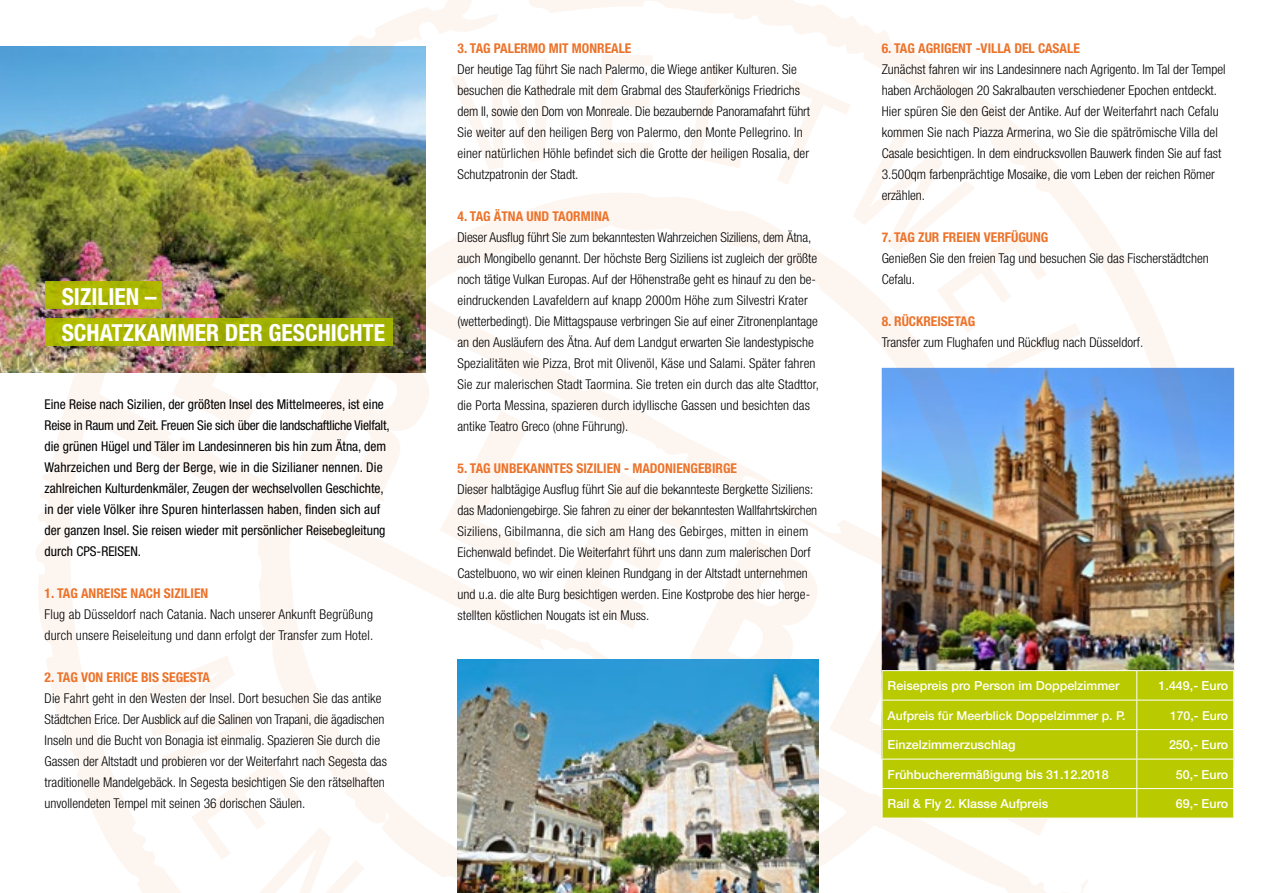
<style>
.page{position:relative;width:1263px;height:893px;background:#fff}
.page>*{position:absolute;margin:0;border:0;box-sizing:border-box;transform-origin:0 0}
.t1{font:700 condensed 23.55px/36.5px "Helvetica Neue";color:#fff}
.t2{font:300 condensed 13.5px/21px "Helvetica Neue";color:#000}
.t3{font:condensed 13.5px/21px "Helvetica Neue";color:#000}
.t4{font:700 condensed 13.5px "Helvetica Neue";color:#ec732b}
.t5{font:500 12.45px "Helvetica Neue";color:#fff}
.t6{font:500 12.3px "Helvetica Neue";color:#fff}
</style>
<div class="page">
<img style="left:1222px;top:368px;width:12px;height:302px">
<img style="left:0;top:46px;width:27px;height:326px">
<img style="left:27px;top:0;width:1195px;height:893px">
<img style="left:172px;top:274px;width:928px;height:562px">
<svg style="left:136px;top:656px;width:672px;height:237px"></svg>
<svg style="left:451px;top:54px;width:667px;height:387px"></svg>
<svg style="left:45px;top:318px;width:347px;height:28px;background:#a5b200"></svg>
<svg style="left:45px;top:282px;width:116px;height:27px;background:#adb600"></svg>
<div style="left:883px;top:671px;width:350px;height:147px;background:#b9cb00"></div>
<hr style="left:1137px;top:670px;width:97px;height:1px;background:#fff">
<hr style="left:1137px;top:700px;width:97px;height:1px;background:#fff">
<hr style="left:1137px;top:729px;width:97px;height:1px;background:#fff">
<hr style="left:1137px;top:759px;width:97px;height:1px;background:#fff">
<hr style="left:1137px;top:788px;width:97px;height:1px;background:#fff">
<svg style="left:1233px;top:671px;width:1px;height:147px"></svg>
<hr style="left:1137px;top:818px;width:97px;height:1px;background:#fff">
<hr style="left:882px;top:670px;width:255px;height:1px;background:#fff">
<hr style="left:882px;top:700px;width:255px;height:1px;background:#fff">
<hr style="left:882px;top:729px;width:255px;height:1px;background:#fff">
<hr style="left:882px;top:759px;width:255px;height:1px;background:#fff">
<hr style="left:882px;top:788px;width:255px;height:1px;background:#fff">
<svg style="left:882px;top:671px;width:1px;height:147px"></svg>
<svg style="left:1136px;top:671px;width:1px;height:147px"></svg>
<hr style="left:882px;top:818px;width:255px;height:1px;background:#fff">
<img style="left:457px;top:659px;width:362px;height:234px">
<h1 class="t1" style="left:62px;top:278px;width:325px">SIZILIEN –<br>SCHATZKAMMER DER GESCHICHTE</h1>
<p class="t3" style="left:45px;top:394px;width:346px">Eine Reise nach Sizilien, der größten Insel des Mittelmeeres, ist eine Reise in Raum und Zeit. Freuen Sie sich über die landschaftliche Vielfalt, die grünen Hügel und Täler im Landesinneren bis hin zum Ätna, dem Wahrzeichen und Berg der Berge, wie in die Sizilianer nennen. Die zahlreichen Kulturdenkmäler, Zeugen der wechselvollen Geschichte, in der viele Völker ihre Spuren hinterlassen haben, finden sich auf der ganzen Insel. Sie reisen wieder mit persönlicher Reisebegleitung durch CPS-REISEN.</p>
<p class="t4" style="left:45px;top:585px;width:165px">1. TAG ANREISE NACH SIZILIEN</p>
<p class="t2" style="left:45px;top:604px;width:330px">Flug ab Düsseldorf nach Catania. Nach unserer Ankunft Begrüßung durch unsere Reiseleitung und dann erfolgt der Transfer zum Hotel.</p>
<p class="t4" style="left:45px;top:669px;width:167px">2. TAG VON ERICE BIS SEGESTA</p>
<p class="t2" style="left:45px;top:688px;width:344px">Die Fahrt geht in den Westen der Insel. Dort besuchen Sie das antike Städtchen Erice. Der Ausblick auf die Salinen von Trapani, die ägadischen Inseln und die Bucht von Bonagia ist einmalig. Spazieren Sie durch die Gassen der Altstadt und probieren vor der Weiterfahrt nach Segesta das traditionelle Mandelgebäck. In Segesta besichtigen Sie den rätselhaften unvollendeten Tempel mit seinen 36 dorischen Säulen.</p>
<p class="t4" style="left:457px;top:40px;width:175px">3. TAG PALERMO MIT MONREALE</p>
<p class="t2" style="left:457px;top:59px;width:354px">Der heutige Tag führt Sie nach Palermo, die Wiege antiker Kulturen. Sie besuchen die Kathedrale mit dem Grabmal des Stauferkönigs Friedrichs dem II, sowie den Dom von Monreale. Die bezaubernde Panoramafahrt führt Sie weiter auf den heiligen Berg von Palermo, den Monte Pellegrino. In einer natürlichen Höhle befindet sich die Grotte der heiligen Rosalia, der Schutzpatronin der Stadt.</p>
<p class="t4" style="left:457px;top:208px;width:153px">4. TAG ÄTNA UND TAORMINA</p>
<p class="t2" style="left:457px;top:227px;width:363px">Dieser Ausflug führt Sie zum bekanntesten Wahrzeichen Siziliens, dem Ätna, auch Mongibello genannt. Der höchste Berg Siziliens ist zugleich der größte noch tätige Vulkan Europas. Auf der Höhenstraße geht es hinauf zu den be&shy;eindruckenden Lavafeldern auf knapp 2000m Höhe zum Silvestri Krater (wetterbedingt). Die Mittagspause verbringen Sie auf einer Zitronenplantage an den Ausläufern des Ätna. Auf dem Landgut erwarten Sie landestypische Spezialitäten wie Pizza, Brot mit Olivenöl, Käse und Salami. Später fahren Sie zur malerischen Stadt Taormina. Sie treten ein durch das alte Stadttor, die Porta Messina, spazieren durch idyllische Gassen und besichten das antike Teatro Greco (ohne Führung).</p>
<p class="t4" style="left:457px;top:460px;width:281px">5. TAG UNBEKANNTES SIZILIEN - MADONIENGEBIRGE</p>
<p class="t2" style="left:457px;top:479px;width:361px">Dieser halbtägige Ausflug führt Sie auf die bekannteste Bergkette Siziliens: das Madoniengebirge. Sie fahren zu einer der bekanntesten Wallfahrtskirchen Siziliens, Gibilmanna, die sich am Hang des Gebirges, mitten in einem Eichenwald befindet. Die Weiterfahrt führt uns dann zum malerischen Dorf Castelbuono, wo wir einen kleinen Rundgang in der Altstadt unternehmen und u.a. die alte Burg besichtigen werden. Eine Kostprobe des hier herge&shy;stellten köstlichen Nougats ist ein Muss.</p>
<p class="t4" style="left:882px;top:40px;width:200px">6. TAG AGRIGENT -VILLA DEL CASALE</p>
<p class="t2" style="left:882px;top:59px;width:346px">Zunächst fahren wir ins Landesinnere nach Agrigento. Im Tal der Tempel haben Archäologen 20 Sakralbauten verschiedener Epochen entdeckt.<br>Hier spüren Sie den Geist der Antike. Auf der Weiterfahrt nach Cefalu kommen Sie nach Piazza Armerina, wo Sie die spätrömische Villa del Casale besichtigen. In dem eindrucksvollen Bauwerk finden Sie auf fast 3.500qm farbenprächtige Mosaike, die vom Leben der reichen Römer erzählen.</p>
<p class="t4" style="left:882px;top:229px;width:168px">7. TAG ZUR FREIEN VERFÜGUNG</p>
<p class="t2" style="left:882px;top:248px;width:328px">Genießen Sie den freien Tag und besuchen Sie das Fischerstädtchen<br>Cefalu.</p>
<p class="t4" style="left:882px;top:313px;width:95px">8. RÜCKREISETAG</p>
<p class="t2" style="left:882px;top:332px;width:263px">Transfer zum Flughafen und Rückflug nach Düsseldorf.</p>
<p class="t5" style="left:888px;top:678px;width:233px">Reisepreis pro Person im Doppelzimmer</p>
<p class="t5" style="left:1158px;top:678px;width:71px">1.449,- Euro</p>
<p class="t6" style="left:888px;top:708px;width:239px">Aufpreis für Meerblick Doppelzimmer p. P.</p>
<p class="t6" style="left:1170px;top:708px;width:60px">170,- Euro</p>
<p class="t5" style="left:888px;top:737px;width:129px">Einzelzimmerzuschlag</p>
<p class="t5" style="left:1169px;top:737px;width:61px">250,- Euro</p>
<p class="t5" style="left:888px;top:767px;width:223px">Frühbucherermäßigung bis 31.12.2018</p>
<p class="t5" style="left:1176px;top:767px;width:54px">50,- Euro</p>
<p class="t5" style="left:888px;top:796px;width:162px">Rail &amp; Fly 2. Klasse Aufpreis</p>
<p class="t5" style="left:1176px;top:796px;width:54px">69,- Euro</p>
</div>
